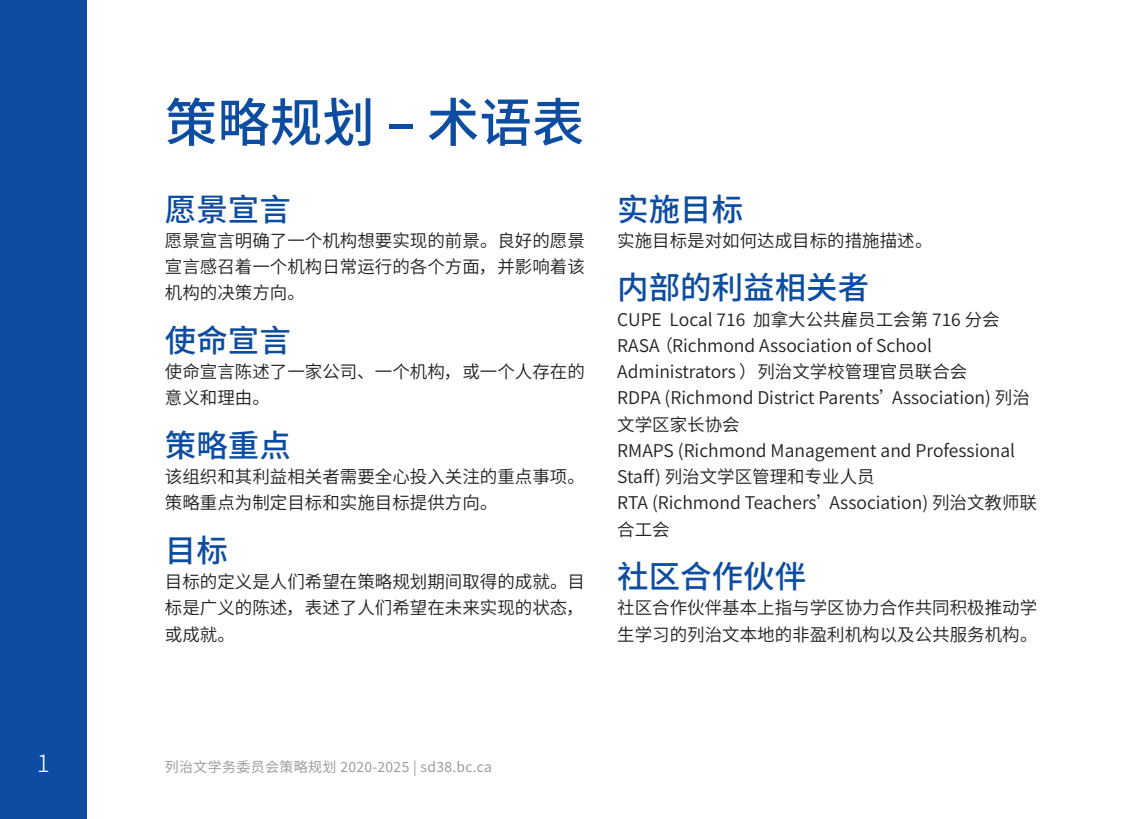
<style>
.page{position:relative;width:1134px;height:819px;background:#fff}
.page>*{position:absolute;margin:0;border:0;box-sizing:border-box;transform-origin:0 0}
.t1{font:500 52.5px "Source Han Sans SC";color:#0d4da1}
.Vision_subheads{font:500 31.5px "Source Han Sans SC";color:#0d4da1}
.t2{font:300 24.5px "Source Han Sans CN";color:#fff}
.body_text_10_15{font:17.5px/26.2px "Source Han Sans SC";color:#231f20}
.t3{font:14px "Source Han Sans SC";letter-spacing:.025em;color:#939598}
</style>
<div class="page">
<div style="left:0;top:0;width:87px;height:819px;background:#0d4da1"></div>
<p class="t1" style="left:165px;top:93px;width:421px">策略规划 – 术语表</p>
<p class="Vision_subheads" style="left:165px;top:191px;width:127px">愿景宣言</p>
<p class="body_text_10_15" style="left:165px;top:228px;width:421px;text-align:justify">愿景宣言明确了一个机构想要实现的前景。良好的愿景宣言感召着一个机构日常运行的各个方面，并影响着该机构的决策方向。</p>
<p class="Vision_subheads" style="left:165px;top:322px;width:127px">使命宣言</p>
<p class="body_text_10_15" style="left:165px;top:359px;width:421px">使命宣言陈述了一家公司、一个机构，或一个人存在的意义和理由。</p>
<p class="Vision_subheads" style="left:165px;top:427px;width:127px">策略重点</p>
<p class="body_text_10_15" style="left:165px;top:464px;width:422px">该组织和其利益相关者需要全心投入关注的重点事项。策略重点为制定目标和实施目标提供方向。</p>
<p class="Vision_subheads" style="left:165px;top:532px;width:64px">目标</p>
<p class="body_text_10_15" style="left:165px;top:569px;width:421px;text-align:justify">目标的定义是人们希望在策略规划期间取得的成就。目标是广义的陈述，表述了人们希望在未来实现的状态，或成就。</p>
<p class="Vision_subheads" style="left:617px;top:191px;width:127px">实施目标</p>
<p class="body_text_10_15" style="left:617px;top:228px;width:317px">实施目标是对如何达成目标的措施描述。</p>
<p class="Vision_subheads" style="left:617px;top:270px;width:253px">内部的利益相关者</p>
<p class="body_text_10_15" style="left:617px;top:306px;width:384px">CUPE Local 716 加拿大公共雇员工会第 716 分会</p>
<p class="body_text_10_15" style="left:617px;top:333px;width:352px">RASA （Richmond Association of School<br>Administrators ）列治文学校管理官员联合会</p>
<p class="body_text_10_15" style="left:617px;top:385px;width:414px">RDPA (Richmond District Parents’Association) 列治文学区家长协会</p>
<p class="body_text_10_15" style="left:617px;top:438px;width:399px">RMAPS (Richmond Management and Professional<br>Staff) 列治文学区管理和专业人员</p>
<p class="body_text_10_15" style="left:617px;top:490px;width:421px">RTA (Richmond Teachers’Association) 列治文教师联合工会</p>
<p class="Vision_subheads" style="left:617px;top:559px;width:190px">社区合作伙伴</p>
<p class="body_text_10_15" style="left:617px;top:595px;width:422px">社区合作伙伴基本上指与学区协力合作共同积极推动学生学习的列治文本地的非盈利机构以及公共服务机构。</p>
<p class="t2" style="left:37px;top:749px;width:15px">1</p>
<p class="t3" style="left:165px;top:759px;width:329px">列治文学务委员会策略规划 2020-2025 | sd38.bc.ca</p>
</div>
